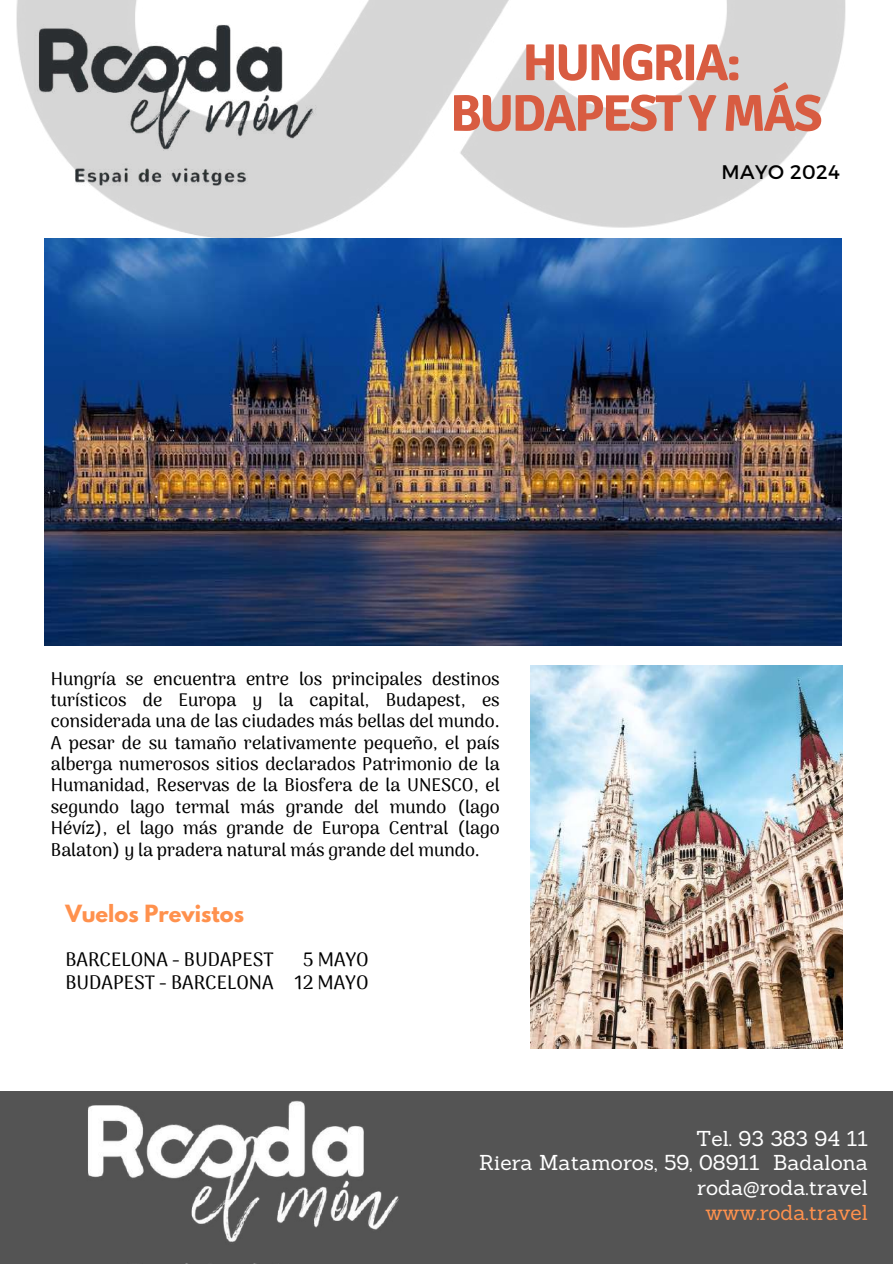
<style>
.page{position:relative;width:893px;height:1264px;background:#fff}
.page>*{position:absolute;margin:0;border:0;box-sizing:border-box;transform-origin:0 0}
.t1{font:700 51.6px/50.7px "Signika";letter-spacing:-.045em;color:#d85c41;text-align:center}
.t2{font:21px/24.8px "Sanchez";color:#fff;text-align:right}
.t3{font:21px "Sanchez";color:#ff914d}
.t4{font:700 21px "League Spartan";color:#ff914d}
.t5{font:19.65px "Montserrat";letter-spacing:.025em;color:#000}
.t6{font:500 19.2px/22.5px "Arima Madurai";color:#000;text-align:right}
.t7{font:500 18px/21.3px "Arima Madurai";color:#000;text-align:justify}
</style>
<div class="page">
<img style="left:16px;top:0;width:830px;height:238px">
<div style="left:0;top:1091px;width:892px;height:172px;background:#545454"></div>
<img style="left:26px;top:19px;width:303px;height:171px">
<img style="left:88px;top:1100px;width:311px;height:142px">
<img style="left:45px;top:238px;width:796px;height:407px">
<img style="left:530px;top:665px;width:312px;height:383px">
<h1 class="t1" style="left:450px;top:38px;width:374px">HUNGRIA:<br>BUDAPEST Y MÁS</h1>
<p class="t5" style="left:721px;top:159px;width:120px">MAYO 2024</p>
<p class="t7" style="left:51px;top:667px;width:450px">Hungría se encuentra entre los principales destinos turísticos de Europa y la capital, Budapest, es considerada una de las ciudades más bellas del mundo.<br>A pesar de su tamaño relativamente pequeño, el país alberga numerosos sitios declarados Patrimonio de la Humanidad, Reservas de la Biosfera de la UNESCO, el segundo lago termal más grande del mundo (lago Hévíz), el lago más grande de Europa Central (lago Balaton) y la pradera natural más grande del mundo.</p>
<p class="t4" style="left:65px;top:902px;width:180px">Vuelos Previstos</p>
<p class="t6" style="left:65px;top:948px;width:210px">BARCELONA - BUDAPEST</p>
<p class="t6" style="left:65px;top:948px;width:305px">5 MAYO<br>BUDAPEST - BARCELONA 12 MAYO</p>
<p class="t2" style="left:479px;top:1125px;width:390px">Tel. 93 383 94 11<br>Riera Matamoros, 59, 08911 Badalona roda@roda.travel</p>
<p class="t3" style="left:705px;top:1198px;width:164px">www.roda.travel</p>
</div>
